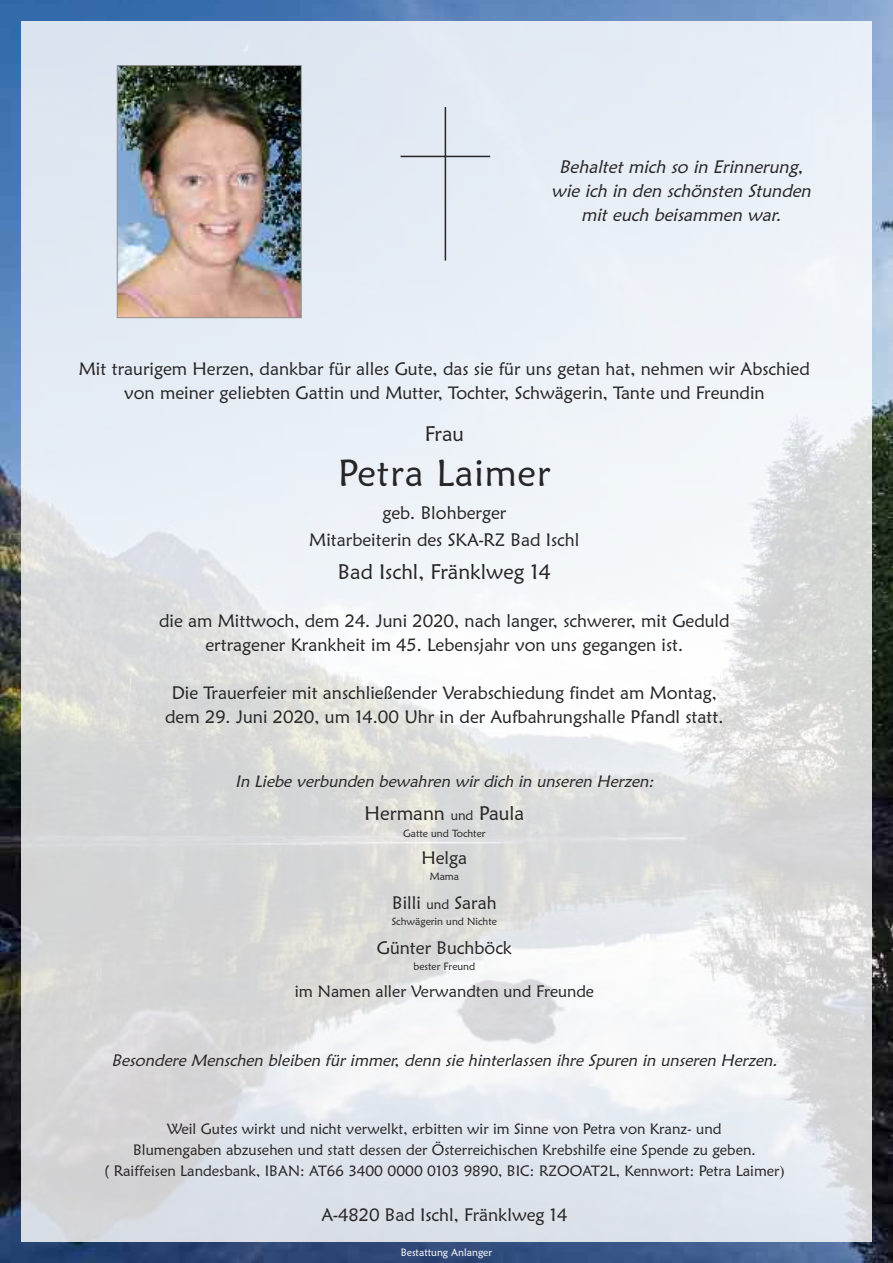
<style>
.page{position:relative;width:893px;height:1263px;background:#fff}
.page>*{position:absolute;margin:0;border:0;box-sizing:border-box;transform-origin:0 0}
.t1{font:37.5px "Maiandra GD";letter-spacing:.025em;color:#272526}
.t2{font:21px "Maiandra GD";color:#272526}
.t3{font:19.5px "Maiandra GD";color:#272526}
.t4{font:18px/24px "Maiandra GD";color:#272526;text-align:center}
.t5{font:italic 18px/24px "Maiandra GD";color:#272526;text-align:center}
.t6{font:italic 16.5px "Maiandra GD";color:#272526}
.t7{font:16.5px "Maiandra GD";color:#272526}
.t8{font:15px/21px "Maiandra GD";color:#272526;text-align:center}
.t9{font:10.5px "Maiandra GD";color:#272526}
.t10{font:10.5px "Maiandra GD";color:#fff}
.s1{font-size:13.5px}
.s2{font-family:"Times New Roman"}
</style>
<div class="page">
<img style="left:0;top:0;width:893px;height:1263px">
<img style="left:21px;top:21px;width:851px;height:1221px">
<img style="left:119px;top:67px;width:181px;height:249px">
<div style="left:117px;top:65px;width:185px;height:253px;border:1px solid #939293"></div>
<hr style="left:445px;top:107px;width:1px;height:154px;background:#272526">
<hr style="left:401px;top:156px;width:89px;height:1px;background:#272526">
<p class="t5" style="left:551px;top:154px;width:266px">Behaltet mich so in Erinnerung, wie ich in den schönsten Stunden mit euch beisammen war.</p>
<p class="t4" style="left:79px;top:356px;width:732px">Mit traurigem Herzen, dankbar für alles Gute, das sie für uns getan hat, nehmen wir Abschied von meiner geliebten Gattin und Mutter, Tochter, Schwägerin, Tante und Freundin</p>
<p class="t2" style="left:425px;top:421px;width:41px">Frau</p>
<h1 class="t1" style="left:338px;top:451px;width:214px">Petra Laimer</h1>
<p class="t4" style="left:309px;top:499px;width:272px;line-height:27px">geb. Blohberger<br>Mitarbeiterin des SKA-RZ Bad Ischl</p>
<p class="t2" style="left:338px;top:559px;width:214px">Bad Ischl, Fränklweg 14</p>
<p class="t4" style="left:159px;top:608px;width:572px">die am Mittwoch, dem 24. Juni 2020, nach langer, schwerer, mit Geduld ertragener Krankheit im 45. Lebensjahr von uns gegangen ist.</p>
<p class="t4" style="left:165px;top:680px;width:560px">Die Trauerfeier mit anschließender Verabschiedung findet am Montag, dem 29. Juni 2020, um 14.00 Uhr in der Aufbahrungshalle Pfandl statt.</p>
<p class="t6" style="left:235px;top:772px;width:424px">In Liebe verbunden bewahren wir dich in unseren Herzen:</p>
<p class="t3" style="left:365px;top:802px;width:161px">Hermann <span class="s1">und</span> Paula</p>
<p class="t9" style="left:403px;top:827px;width:84px">Gatte und Tochter</p>
<p class="t4" style="left:421px;top:845px;width:47px">Helga</p>
<p class="t9" style="left:430px;top:870px;width:31px">Mama</p>
<p class="t4" style="left:392px;top:890px;width:106px">Billi <span class="s1">und</span> Sarah</p>
<p class="t9" style="left:392px;top:915px;width:107px">Schwägerin und Nichte</p>
<p class="t4" style="left:377px;top:935px;width:137px">Günter Buchböck</p>
<p class="t9" style="left:413px;top:960px;width:63px">bester Freund</p>
<p class="t7" style="left:295px;top:982px;width:301px">im Namen aller Verwandten und Freunde</p>
<p class="t6" style="left:111px;top:1051px;width:671px">Besondere Menschen bleiben für immer, denn sie hinterlassen ihre Spuren in unseren Herzen.</p>
<p class="t8" style="left:104px;top:1118px;width:682px">Weil Gutes wirkt und nicht verwelkt, erbitten wir im Sinne von Petra von Kranz- und<br>Blumengaben abzusehen und statt dessen der Österreichischen Krebshilfe eine Spende zu geben.<br>( Raiffeisen Landesbank, IBAN: AT66 3400 0000 0103 9890, BIC: RZOOAT2L, Kennwort: Petra Laimer<span class="s2">)</span></p>
<p class="t4" style="left:321px;top:1202px;width:247px">A-4820 Bad Ischl, Fränklweg 14</p>
<p class="t10" style="left:401px;top:1246px;width:93px">Bestattung Anlanger</p>
</div>
